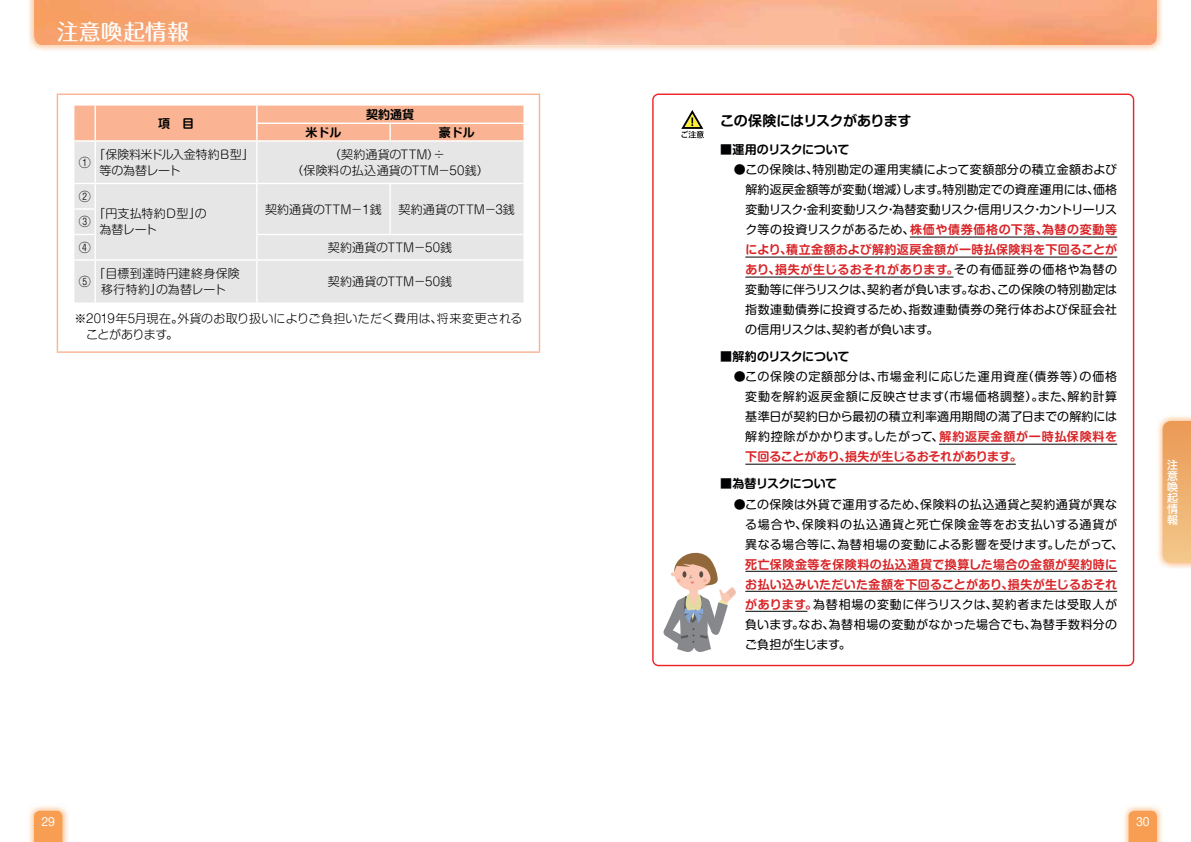
<style>
.page{position:relative;width:1191px;height:842px;background:#fff}
.page>*{position:absolute;margin:0;border:0;box-sizing:border-box;transform-origin:0 0}
.t1{font:22px "Maru Fo Pro Medium 90 pv RKSJ H";letter-spacing:.01em;color:#fff}
.t2{font:14px "Shin M Go Pro De Bold 90 pv RKSJ H";letter-spacing:-.025em;color:#000102}
.t3{font:12px/20px "Shin M Go Pro Regular 90 pv RKSJ H";letter-spacing:.02em;color:#000102;text-align:justify}
.t4{font:12px/16px "Shin M Go Pro Light 90 pv RKSJ H";color:#000102}
.t5{font:12px/20px "Shin M Go Pro De Bold 90 pv RKSJ H";letter-spacing:.025em;color:#d92528;text-align:justify}
.t6{font:12px "Shin M Go Pro De Bold 90 pv RKSJ H";letter-spacing:-.045em;color:#000102}
.t7{font:12px "Shin M Go Pro De Bold 90 pv RKSJ H";letter-spacing:-.01em;color:#d92528}
.t8{font:12px/16px "Shin M Go Pro Light 90 pv RKSJ H";letter-spacing:-.035em;color:#000102}
.t9{font:12px "Shin M Go Pro De Bold 90 pv RKSJ H";letter-spacing:-.015em;color:#000102}
.t10{font:11px/11px "Shin M Go Pro Medium 83 pv RKSJ H";color:#fff;text-align:justify}
.t11{font:11px "Shin M Go Pro Regular 90 pv RKSJ H";color:#fff}
.s1{font-family:"Shin M Go Pro Regular 90 pv RKSJ H";color:#000102}
.s2{font-family:"Shin M Go Pro De Bold 90 pv RKSJ H";color:#d92528}
.s3{font-family:"Shin M Go Pro Regular 90 pv RKSJ H"}
</style>
<div class="page">
<img style="left:1124px;top:806px;width:38px;height:36px">
<svg style="left:1128px;top:811px;width:29px;height:31px"></svg>
<img style="left:1156px;top:415px;width:35px;height:153px">
<svg style="left:1162px;top:421px;width:29px;height:142px"></svg>
<img style="left:29px;top:806px;width:39px;height:36px">
<svg style="left:34px;top:811px;width:28px;height:31px"></svg>
<img style="left:29px;top:0;width:1134px;height:51px">
<img style="left:34px;top:0;width:1123px;height:45px">
<hr style="left:57px;top:94px;width:483px;height:1px;background:#fab493">
<hr style="left:57px;top:95px;width:1px;height:256px;background:#fab493">
<hr style="left:539px;top:95px;width:1px;height:256px;background:#fab493">
<hr style="left:57px;top:351px;width:483px;height:2px;background:#fab493">
<div style="left:74px;top:142px;width:449px;height:161px;background:#e7e6e7"></div>
<div style="left:74px;top:106px;width:449px;height:34px;background:#fab493"></div>
<hr style="left:95px;top:142px;width:1px;height:41px;background:#fff">
<hr style="left:256px;top:142px;width:1px;height:41px;background:#fff">
<hr style="left:95px;top:183px;width:162px;height:1px;background:#fff">
<hr style="left:257px;top:183px;width:133px;height:1px;background:#fff">
<hr style="left:390px;top:183px;width:133px;height:1px;background:#fff">
<hr style="left:389px;top:184px;width:2px;height:25px;background:#fff">
<hr style="left:389px;top:209px;width:2px;height:25px;background:#fff">
<svg style="left:74px;top:183px;width:22px;height:76px"></svg>
<hr style="left:256px;top:234px;width:134px;height:1px;background:#fff">
<svg style="left:256px;top:184px;width:1px;height:75px"></svg>
<hr style="left:390px;top:234px;width:133px;height:1px;background:#fff">
<hr style="left:74px;top:259px;width:21px;height:2px;background:#fff">
<hr style="left:95px;top:259px;width:162px;height:2px;background:#fff">
<hr style="left:95px;top:261px;width:1px;height:42px;background:#fff">
<hr style="left:257px;top:259px;width:133px;height:2px;background:#fff">
<hr style="left:256px;top:261px;width:1px;height:42px;background:#fff">
<hr style="left:390px;top:259px;width:133px;height:2px;background:#fff">
<svg style="left:652px;top:94px;width:482px;height:572px"></svg>
<hr style="left:909px;top:237px;width:208px;height:1px;background:#000202">
<hr style="left:745px;top:257px;width:372px;height:1px;background:#000202">
<hr style="left:745px;top:277px;width:208px;height:1px;background:#000202">
<hr style="left:939px;top:444px;width:178px;height:1px;background:#000202">
<hr style="left:745px;top:464px;width:270px;height:1px;background:#000202">
<hr style="left:745px;top:571px;width:372px;height:1px;background:#000202">
<hr style="left:745px;top:591px;width:372px;height:1px;background:#000202">
<hr style="left:745px;top:611px;width:62px;height:1px;background:#000202">
<svg style="left:663px;top:553px;width:73px;height:99px"></svg>
<svg style="left:681px;top:110px;width:23px;height:28px"></svg>
<h1 class="t1" style="left:57px;top:23px;width:134px">注意喚起情報</h1>
<p class="t9" style="left:158px;top:119px;width:38px">項　目</p>
<p class="t9" style="left:366px;top:110px;width:50px">契約通貨</p>
<p class="t9" style="left:305px;top:128px;width:38px">米ドル</p>
<p class="t9" style="left:439px;top:128px;width:38px">豪ドル</p>
<p class="t4" style="left:79px;top:156px;width:13px">①</p>
<p class="t8" style="left:99px;top:148px;width:156px;text-indent:-6px">「保険料米ドル入金特約Ｂ型」等の為替レート</p>
<p class="t4" style="left:292px;top:148px;width:199px;text-align:center">（契約通貨のTTM）÷<br>（保険料の払込通貨のTTM－50銭）</p>
<p class="t4" style="left:79px;top:190px;width:13px">②</p>
<p class="t4" style="left:99px;top:207px;width:109px;text-indent:-6px">「円支払特約Ｄ型」の為替レート</p>
<p class="t4" style="left:265px;top:203px;width:118px">契約通貨のTTM－１銭</p>
<p class="t4" style="left:398px;top:203px;width:118px">契約通貨のTTM－3銭</p>
<p class="t4" style="left:79px;top:211px;width:13px;line-height:25.5px">③<br>④</p>
<p class="t4" style="left:328px;top:241px;width:126px">契約通貨のTTM－50銭</p>
<p class="t4" style="left:79px;top:275px;width:13px">⑤</p>
<p class="t4" style="left:93px;top:267px;width:148px;text-align:center">「目標到達時円建終身保険移行特約」の為替レート</p>
<p class="t4" style="left:328px;top:275px;width:126px">契約通貨のTTM－50銭</p>
<p class="t4" style="left:86px;top:312px;width:438px;text-indent:-12px">※ 2019年5月現在。外貨のお取り扱いによりご負担いただく費用は、将来変更されることがあります。</p>
<p class="t11" style="left:41px;top:818px;width:15px">29</p>
<p class="t2" style="left:720px;top:115px;width:193px">この保険にはリスクがあります</p>
<p class="t6" style="left:720px;top:145px;width:131px">■運用のリスクについて</p>
<p class="t3" style="left:745px;top:161px;width:373px;text-indent:-24px">　● この保険は、特別勘定の運用実績によって変額部分の積立金額および解約返戻金額等が変動（増減）します。特別勘定での資産運用には、価格変動リスク・金利変動リスク・為替変動リスク・信用リスク・カントリーリス</p>
<p class="t5" style="left:745px;top:221px;width:373px"><span class="s1">ク等の投資リスクがあるため、</span>株価や債券価格の下落、為替の変動等により、積立金額および解約返戻金額が一時払保険料を下回ることがあり、損失が生じるおそれがあります。<span class="s1">その有価証券の価格や為替の</span></p>
<p class="t3" style="left:745px;top:281px;width:373px">変動等に伴うリスクは、契約者が負います。なお、この保険の特別勘定は指数連動債券に投資するため、指数連動債券の発行体および保証会社の信用リスクは、契約者が負います。</p>
<p class="t6" style="left:720px;top:352px;width:131px">■解約のリスクについて</p>
<p class="t3" style="left:745px;top:368px;width:373px;text-indent:-24px">　● この保険の定額部分は、市場金利に応じた運用資産（債券等）の価格変動を解約返戻金額に反映させます（市場価格調整）。また、解約計算基準日が契約日から最初の積立利率適用期間の満了日までの解約には解約控除がかかります。したがって、<span class="s2">解約返戻金額が一時払保険料を</span></p>
<p class="t7" style="left:745px;top:452px;width:278px">下回ることがあり、損失が生じるおそれがあります。</p>
<p class="t6" style="left:720px;top:479px;width:118px"><span class="s3">■</span>為替リスクについて</p>
<p class="t3" style="left:745px;top:496px;width:379px;text-align:left;text-indent:-24px">　● この保険は外貨で運用するため、保険料の払込通貨と契約通貨が異なる場合や、保険料の払込通貨と死亡保険金等をお支払いする通貨が異なる場合等に、為替相場の変動による影響を受けます。したがって、</p>
<p class="t5" style="left:745px;top:556px;width:373px">死亡保険金等を保険料の払込通貨で換算した場合の金額が契約時にお払い込みいただいた金額を下回ることがあり、損失が生じるおそれ</p>
<p class="t3" style="left:745px;top:596px;width:373px"><span class="s2">があります。</span>為替相場の変動に伴うリスクは、契約者または受取人が負います。なお、為替相場の変動がなかった場合でも、為替手数料分のご負担が生じます。</p>
<p class="t10" style="left:1167px;top:460px;width:12px">注意喚起情報</p>
<p class="t11" style="left:1136px;top:818px;width:15px">30</p>
</div>
